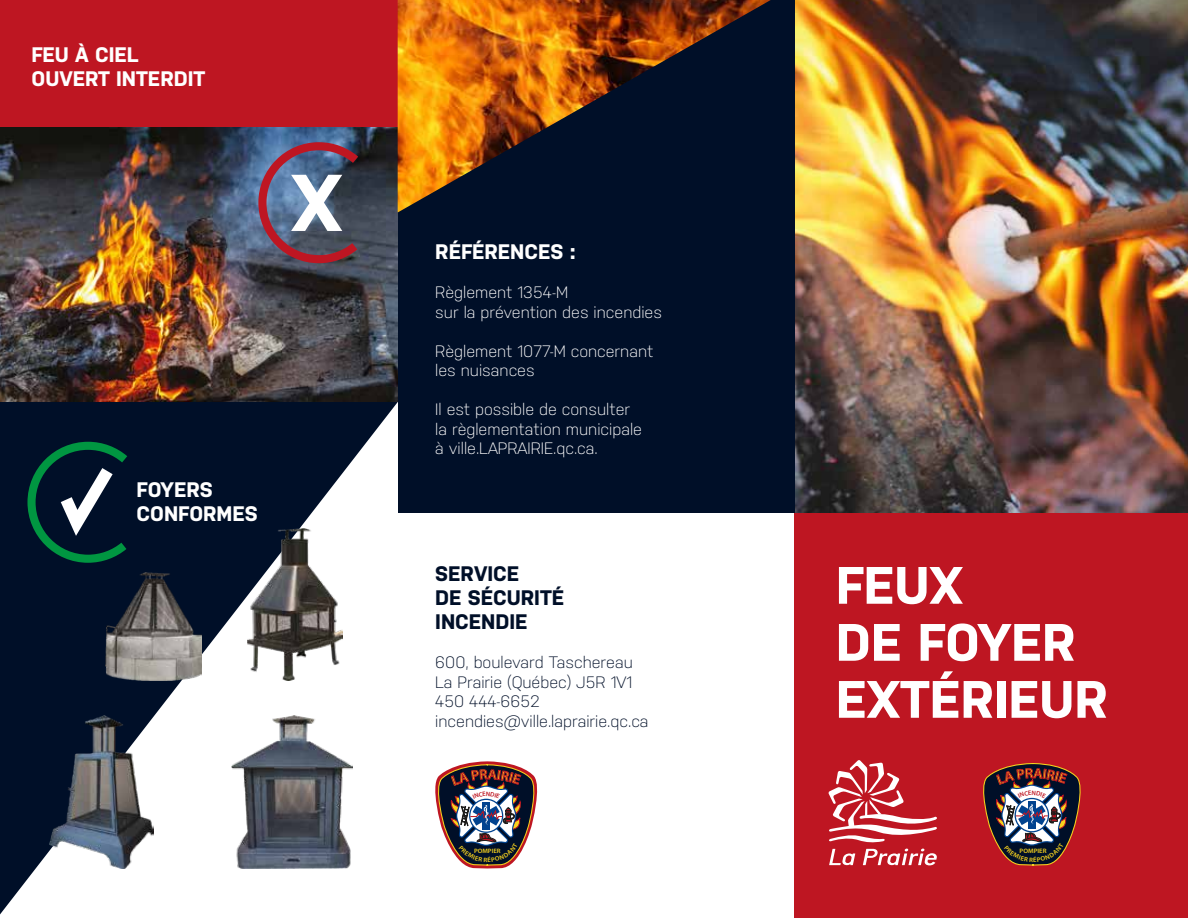
<style>
.page{position:relative;width:1188px;height:918px;background:#fff}
.page>*{position:absolute;margin:0;border:0;box-sizing:border-box;transform-origin:0 0}
.t1{font:700 80.25px "Nudista";color:#fff}
.t2{font:700 52.5px/57px "Nudista";color:#fff}
.t3{font:700 21px/24px "Nudista";color:#fff}
.t4{font:700 21px/24px "Nudista";color:#000f28}
.t5{font:300 16.5px/19.5px "Nudista";color:#fff}
.t6{font:300 16.5px/19.5px "Nudista";color:#000f28}
.t7{font:600 6.45px "Myriad Pro";color:#f7d21e;scale:1.05 1}
.t8{font:600 6.3px "Myriad Pro";color:#f7d21e;scale:1.05 1}
</style>
<div class="page">
<svg style="left:0;top:402px;width:398px;height:513px;fill:#000f28"></svg>
<img style="left:231px;top:716px;width:122px;height:153px">
<img style="left:49px;top:716px;width:105px;height:153px">
<img style="left:247px;top:528px;width:95px;height:153px">
<img style="left:106px;top:572px;width:96px;height:109px">
<div style="left:0;top:0;width:398px;height:128px;background:#be1622"></div>
<img style="left:0;top:128px;width:398px;height:274px">
<img style="left:794px;top:0;width:394px;height:513px">
<div style="left:794px;top:513px;width:394px;height:405px;background:#be1622"></div>
<svg style="left:829px;top:849px;width:26px;height:16px"></svg>
<svg style="left:863px;top:849px;width:74px;height:16px"></svg>
<svg style="left:828px;top:760px;width:109px;height:83px"></svg>
<div style="left:398px;top:0;width:396px;height:513px;background:#000f28"></div>
<svg style="left:254px;top:138px;width:113px;height:129px;background:#5b566f"></svg>
<img style="left:398px;top:0;width:373px;height:212px">
<svg style="left:23px;top:438px;width:113px;height:129px;background:#11333a"></svg>
<svg style="left:435px;top:761px;width:103px;height:108px"></svg>
<svg style="left:983px;top:763px;width:98px;height:103px"></svg>
<p class="t3" style="left:32px;top:42px;width:175px">FEU À CIEL<br>OUVERT INTERDIT</p>
<h1 class="t1" style="left:291px;top:157px;width:53px">X</h1>
<p class="t3" style="left:137px;top:478px;width:123px">FOYERS<br>CONFORMES</p>
<p class="t3" style="left:435px;top:240px;width:142px">RÉFÉRENCES :</p>
<p class="t5" style="left:435px;top:283px;width:228px">Règlement 1354-M<br>sur la prévention des incendies</p>
<p class="t5" style="left:435px;top:341px;width:220px">Règlement 1077-M concernant les nuisances</p>
<p class="t5" style="left:435px;top:400px;width:208px">Il est possible de consulter la règlementation municipale à ville.LAPRAIRIE.qc.ca.</p>
<p class="t4" style="left:435px;top:562px;width:130px">SERVICE<br>DE SÉCURITÉ<br>INCENDIE</p>
<p class="t6" style="left:435px;top:653px;width:215px">600, boulevard Taschereau<br>La Prairie (Québec) J5R 1V1<br>450 444-6652 incendies@ville.laprairie.qc.ca</p>
<p class="t8" style="left:474px;top:847px;width:27px">POMPIER</p>
<h2 class="t2" style="left:836px;top:556px;width:274px">FEUX<br>DE FOYER<br>EXTÉRIEUR</h2>
<p class="t7" style="left:1020px;top:846px;width:27px">POMPIER</p>
</div>
